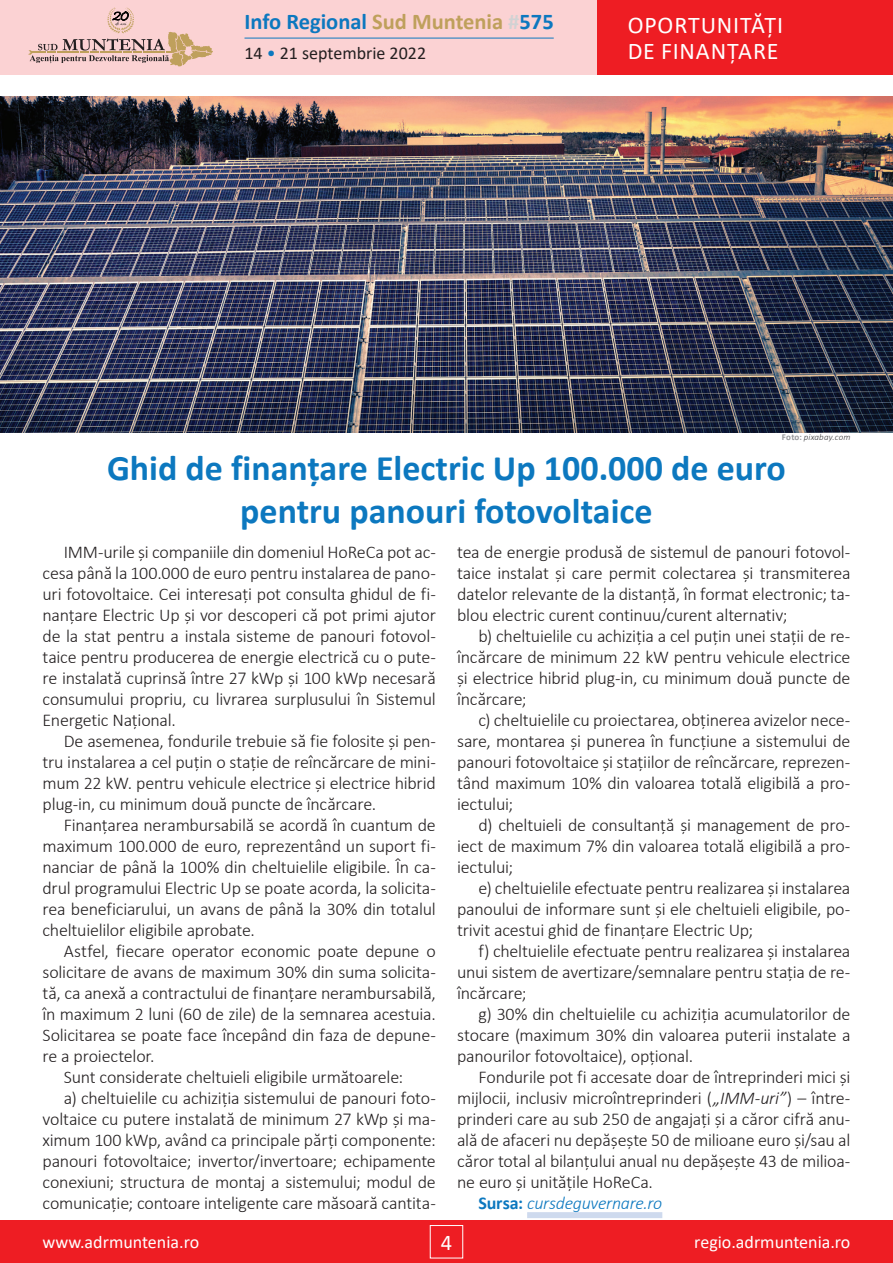
<style>
.page{position:relative;width:893px;height:1263px;background:#fff}
.page>*{position:absolute;margin:0;border:0;box-sizing:border-box;transform-origin:0 0}
.t1{font:700 36px/43.2px "Calibri";color:#0c78bf;text-align:center}
.t2{font:24px/25.5px "Calibri";letter-spacing:.035em;color:#fff}
.t3{font:700 22.5px "Calibri";color:#0c78bf}
.t4{font:22.5px "Calibri";color:#fff}
.t5{font:300 18px/21px "Calibri";letter-spacing:-.015em;color:#231f20;text-align:justify}
.t6{font:18px "Calibri";color:#fff}
.t7{font:italic 300 18px "Calibri";letter-spacing:-.015em;color:#0c78bf}
.t8{font:18px "Calibri";color:#231f20}
.t9{font:italic 300 9px "Calibri";letter-spacing:.015em;color:#3e3e3f}
.s1{color:#bfa05c}
.s2{color:#d1d2d4}
.s3{color:#0c78bf}
.s4{font-weight:700;font-style:normal;color:#939598}
.s5{font-style:italic}
.s6{font-weight:700;font-style:normal}
</style>
<div class="page">
<div style="left:0;top:1220px;width:893px;height:43px;background:#ee1d23"></div>
<div style="left:430px;top:1225px;width:33px;height:33px;border:1px solid #fff"></div>
<div style="left:0;top:0;width:893px;height:75px;background:#fbd2d3"></div>
<div style="left:597px;top:0;width:296px;height:75px;background:#ee1d23"></div>
<hr style="left:244px;top:38px;width:310px;height:1px;background:#0c78bf">
<svg style="left:29px;top:8px;width:184px;height:58px"></svg>
<div style="left:527px;top:1212px;width:135px;height:6px;background:#cedaee"></div>
<img style="left:0;top:96px;width:893px;height:336px">
<p class="t3" style="left:244px;top:6px;width:311px">Info Regional <span class="s1">Sud Muntenia</span> <span class="s2">#</span>575</p>
<p class="t8" style="left:244px;top:41px;width:183px">14 <span class="s3">•</span> 21 septembrie 2022</p>
<h2 class="t2" style="left:628px;top:12px;width:157px">OPORTUNITĂȚI<br>DE FINANȚARE</h2>
<p class="t9" style="left:782px;top:431px;width:70px"><span class="s4">Foto:</span> pixabay.com</p>
<h1 class="t1" style="left:107px;top:446px;width:680px">Ghid de finanțare Electric Up 100.000 de euro pentru panouri fotovoltaice</h1>
<p class="t5" style="left:43px;top:541px;width:395px;text-indent:21px">IMM-urile și companiile din domeniul HoReCa pot ac&shy;cesa până la 100.000 de euro pentru instalarea de pano&shy;uri fotovoltaice. Cei interesați pot consulta ghidul de fi&shy;nanțare Electric Up și vor descoperi că pot primi ajutor de la stat pentru a instala sisteme de panouri fotovol&shy;taice pentru producerea de energie electrică cu o pute&shy;re instalată cuprinsă între 27 kWp și 100 kWp necesară consumului propriu, cu livrarea surplusului în Sistemul Energetic Național.</p>
<p class="t5" style="left:43px;top:730px;width:395px;text-indent:21px">De asemenea, fondurile trebuie să fie folosite și pen&shy;tru instalarea a cel puțin o stație de reîncărcare de mini&shy;mum 22 kW. pentru vehicule electrice și electrice hibrid plug-in, cu minimum două puncte de încărcare.</p>
<p class="t5" style="left:43px;top:814px;width:395px;text-indent:21px">Finanțarea nerambursabilă se acordă în cuantum de maximum 100.000 de euro, reprezentând un suport fi&shy;nanciar de până la 100% din cheltuielile eligibile. În ca&shy;drul programului Electric Up se poate acorda, la solicita&shy;rea beneficiarului, un avans de până la 30% din totalul cheltuielilor eligibile aprobate.</p>
<p class="t5" style="left:64px;top:940px;width:374px">Astfel, fiecare operator economic poate depune o</p>
<p class="t5" style="left:43px;top:961px;width:395px">solicitare de avans de maximum 30% din suma solicita-</p>
<p class="t5" style="left:43px;top:982px;width:395px">tă, ca anexă a contractului de finanțare nerambursabilă,</p>
<p class="t5" style="left:43px;top:1003px;width:395px">în maximum 2 luni (60 de zile) de la semnarea acestuia.</p>
<p class="t5" style="left:43px;top:1024px;width:395px">Solicitarea se poate face începând din faza de depune-</p>
<p class="t5" style="left:43px;top:1045px;width:114px">re a proiectelor.</p>
<p class="t5" style="left:64px;top:1067px;width:341px">Sunt considerate cheltuieli eligibile următoarele:</p>
<p class="t5" style="left:64px;top:1088px;width:374px">a) cheltuielile cu achiziția sistemului de panouri foto-</p>
<p class="t5" style="left:43px;top:1109px;width:395px">voltaice cu putere instalată de minimum 27 kWp și ma-</p>
<p class="t5" style="left:43px;top:1130px;width:395px">ximum 100 kWp, având ca principale părți componente:</p>
<p class="t5" style="left:43px;top:1151px;width:395px">panouri fotovoltaice; invertor/invertoare; echipamente</p>
<p class="t5" style="left:43px;top:1172px;width:395px">conexiuni; structura de montaj a sistemului; modul de</p>
<p class="t5" style="left:43px;top:1193px;width:395px">comunicație; contoare inteligente care măsoară cantita-</p>
<p class="t5" style="left:457px;top:541px;width:395px">tea de energie produsă de sistemul de panouri fotovol&shy;taice instalat și care permit colectarea și transmiterea datelor relevante de la distanță, în format electronic; ta&shy;blou electric curent continuu/curent alternativ;</p>
<p class="t5" style="left:457px;top:625px;width:395px;text-indent:21px">b) cheltuielile cu achiziția a cel puțin unei stații de re&shy;încărcare de minimum 22 kW pentru vehicule electrice și electrice hibrid plug-in, cu minimum două puncte de încărcare;</p>
<p class="t5" style="left:457px;top:709px;width:395px;text-indent:21px">c) cheltuielile cu proiectarea, obținerea avizelor nece&shy;sare, montarea și punerea în funcțiune a sistemului de panouri fotovoltaice și stațiilor de reîncărcare, reprezen&shy;tând maximum 10% din valoarea totală eligibilă a pro&shy;iectului;</p>
<p class="t5" style="left:457px;top:814px;width:395px;text-indent:21px">d) cheltuieli de consultanță și management de pro&shy;iect de maximum 7% din valoarea totală eligibilă a pro&shy;iectului;</p>
<p class="t5" style="left:457px;top:877px;width:395px;text-indent:21px">e) cheltuielile efectuate pentru realizarea și instalarea panoului de informare sunt și ele cheltuieli eligibile, po&shy;trivit acestui ghid de finanțare Electric Up;</p>
<p class="t5" style="left:457px;top:940px;width:395px;text-indent:21px">f) cheltuielile efectuate pentru realizarea și instalarea unui sistem de avertizare/semnalare pentru stația de re&shy;încărcare;</p>
<p class="t5" style="left:457px;top:1003px;width:395px;text-indent:21px">g) 30% din cheltuielile cu achiziția acumulatorilor de stocare (maximum 30% din valoarea puterii instalate a panourilor fotovoltaice), opțional.</p>
<p class="t5" style="left:478px;top:1067px;width:374px">Fondurile pot fi accesate doar de întreprinderi mici și</p>
<p class="t5" style="left:457px;top:1088px;width:395px">mijlocii, inclusiv microîntreprinderi (<span class="s5">„IMM-uri”</span>) – între-</p>
<p class="t5" style="left:457px;top:1109px;width:395px">prinderi care au sub 250 de angajați și a căror cifră anu-</p>
<p class="t5" style="left:457px;top:1130px;width:395px">ală de afaceri nu depășește 50 de milioane euro și/sau al</p>
<p class="t5" style="left:457px;top:1151px;width:395px">căror total al bilanțului anual nu depășește 43 de milioa-</p>
<p class="t5" style="left:457px;top:1172px;width:197px">ne euro și unitățile HoReCa.</p>
<p class="t7" style="left:478px;top:1192px;width:185px"><span class="s6">Sursa:</span> cursdeguvernare.ro</p>
<p class="t6" style="left:43px;top:1230px;width:158px">www.adrmuntenia.ro</p>
<p class="t4" style="left:441px;top:1226px;width:13px">4</p>
<p class="t6" style="left:694px;top:1230px;width:158px">regio.adrmuntenia.ro</p>
</div>
